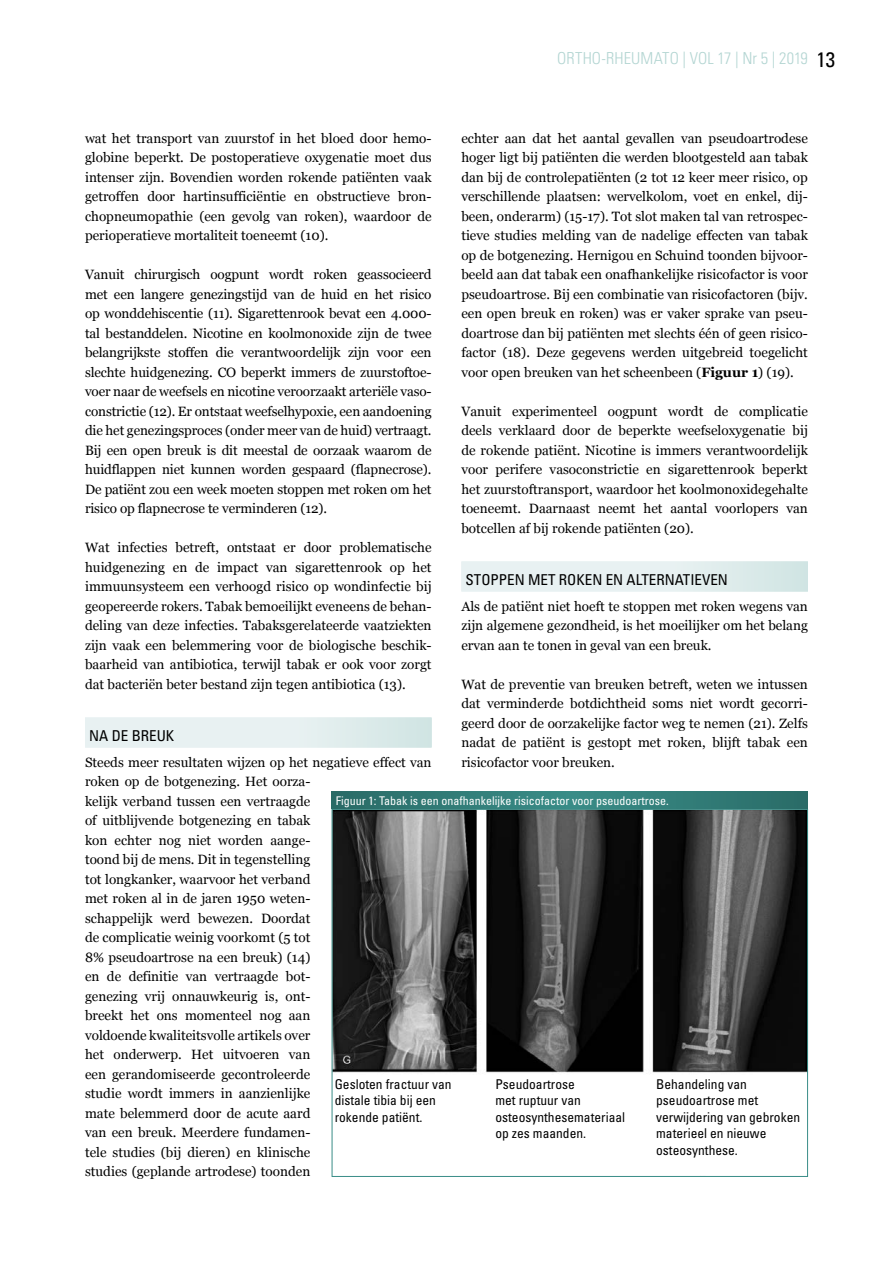
<style>
.page{position:relative;width:893px;height:1263px;background:#fff}
.page>*{position:absolute;margin:0;border:0;box-sizing:border-box;transform-origin:0 0}
.t1{font:300 condensed 16.5px "Univers LT Std";letter-spacing:.005em;color:#b3d5d2}
.t2{font:condensed 15px "Univers LT Std";color:#000}
.t3{font:13.5px/19.5px "Georgia";color:#000;text-align:justify}
.t4{font:condensed 13.5px/16.5px "Univers LT Std";color:#000}
.t5{font:condensed 12px "Univers LT Std";color:#fff}
.s1{font-weight:400;font-size:21px;color:#000}
.s2{font-weight:700}
</style>
<div class="page">
<svg style="left:85px;top:717px;width:347px;height:1px"></svg>
<div style="left:85px;top:718px;width:347px;height:30px;background:linear-gradient(to right,#eef4f6,#d9e9e8)"></div>
<svg style="left:461px;top:561px;width:347px;height:1px"></svg>
<div style="left:461px;top:562px;width:347px;height:30px;background:linear-gradient(to right,#eef4f6,#d9e9e8)"></div>
<img style="left:334px;top:811px;width:472px;height:262px">
<svg style="left:332px;top:792px;width:476px;height:17px;background:#317b77"></svg>
<p class="t1" style="left:557px;top:48px;width:279px">ORTHO-RHEUMATO | VOL 17 | Nr 5 | 2019 <span class="s1">13</span></p>
<p class="t3" style="left:85px;top:129px;width:348px">wat het transport van zuurstof in het bloed door hemo‑ globine beperkt. De postoperatieve oxygenatie moet dus intenser zijn. Bovendien worden rokende patiënten vaak getroffen door hartinsufficiëntie en obstructieve bron&shy;chopneumopathie (een gevolg van roken), waardoor de perioperatieve mortaliteit toeneemt (10).</p>
<p class="t3" style="left:85px;top:265px;width:348px">Vanuit chirurgisch oogpunt wordt roken geassocieerd met een langere genezingstijd van de huid en het risico op wonddehiscentie (11). Sigarettenrook bevat een 4.000- tal bestanddelen. Nicotine en koolmonoxide zijn de twee belangrijkste stoffen die verantwoordelijk zijn voor een slechte huidgenezing. CO beperkt immers de zuurstoftoe&shy;voer naar de weefsels en nicotine veroorzaakt arteriële vaso&shy;constrictie (12). Er ontstaat weefselhypoxie, een aandoening die het genezingsproces (onder meer van de huid) vertraagt.<br>Bij een open breuk is dit meestal de oorzaak waarom de huidflappen niet kunnen worden gespaard (flapnecrose).<br>De patiënt zou een week moeten stoppen met roken om het risico op flapnecrose te verminderen (12).</p>
<p class="t3" style="left:85px;top:538px;width:348px">Wat infecties betreft, ontstaat er door problematische huidgenezing en de impact van sigarettenrook op het immuunsysteem een verhoogd risico op wondinfectie bij geopereerde rokers. Tabak bemoeilijkt eveneens de behan&shy;deling van deze infecties. Tabaksgerelateerde vaatziekten zijn vaak een belemmering voor de biologische beschik&shy;baarheid van antibiotica, terwijl tabak er ook voor zorgt dat bacteriën beter bestand zijn tegen antibiotica (13).</p>
<p class="t2" style="left:89px;top:726px;width:87px">NA DE BREUK</p>
<p class="t3" style="left:85px;top:753px;width:348px;text-align:left">Steeds meer resultaten wijzen op het negatieve effect van roken op de botgenezing. Het oorza-<br>kelijk verband tussen een vertraagde<br>of uitblijvende botgenezing en tabak<br>kon echter nog niet worden aange-<br>toond bij de mens. Dit in tegenstelling<br>tot longkanker, waarvoor het verband<br>met roken al in de jaren 1950 weten-<br>schappelijk werd bewezen. Doordat<br>de complicatie weinig voorkomt (5 tot<br>8% pseudoartrose na een breuk) (14)<br>en de definitie van vertraagde bot-<br>genezing vrij onnauwkeurig is, ont-<br>breekt het ons momenteel nog aan<br>voldoende kwaliteitsvolle artikels over<br>het onderwerp. Het uitvoeren van<br>een gerandomiseerde gecontroleerde<br>studie wordt immers in aanzienlijke<br>mate belemmerd door de acute aard<br>van een breuk. Meerdere fundamen-<br>tele studies (bij dieren) en klinische<br>studies (geplande artrodese) toonden</p>
<p class="t3" style="left:461px;top:129px;width:348px">echter aan dat het aantal gevallen van pseudoartrodese hoger ligt bij patiënten die werden blootgesteld aan tabak dan bij de controlepatiënten (2 tot 12 keer meer risico, op verschillende plaatsen: wervelkolom, voet en enkel, dij&shy;been, onderarm) (15-17). Tot slot maken tal van retrospec&shy;tieve studies melding van de nadelige effecten van tabak op de botgenezing. Hernigou en Schuind toonden bijvoor&shy;beeld aan dat tabak een onafhankelijke risicofactor is voor pseudoartrose. Bij een combinatie van risicofactoren (bijv. een open breuk en roken) was er vaker sprake van pseu&shy;doartrose dan bij patiënten met slechts één of geen risico‑ factor (18). Deze gegevens werden uitgebreid toegelicht voor open breuken van het scheenbeen (<span class="s2">Figuur 1</span>) (19).</p>
<p class="t3" style="left:461px;top:402px;width:348px">Vanuit experimenteel oogpunt wordt de complicatie deels verklaard door de beperkte weefseloxygenatie bij de rokende patiënt. Nicotine is immers verantwoordelijk voor perifere vasoconstrictie en sigarettenrook beperkt het zuurstoftransport, waardoor het koolmonoxidegehalte toeneemt. Daarnaast neemt het aantal voorlopers van botcellen af bij rokende patiënten (20).</p>
<p class="t2" style="left:466px;top:570px;width:264px">STOPPEN MET ROKEN EN ALTERNATIEVEN</p>
<p class="t3" style="left:461px;top:597px;width:348px">Als de patiënt niet hoeft te stoppen met roken wegens van zijn algemene gezondheid, is het moeilijker om het belang ervan aan te tonen in geval van een breuk.</p>
<p class="t3" style="left:461px;top:675px;width:348px">Wat de preventie van breuken betreft, weten we intussen dat verminderde botdichtheid soms niet wordt gecorri&shy;geerd door de oorzakelijke factor weg te nemen (21). Zelfs nadat de patiënt is gestopt met roken, blijft tabak een risicofactor voor breuken.</p>
<p class="t5" style="left:336px;top:793px;width:334px">Figuur 1: Tabak is een onafhankelijke risicofactor voor pseudoartrose.</p>
<p class="t4" style="left:335px;top:1075px;width:118px">Gesloten fractuur van distale tibia bij een rokende patiënt.</p>
<p class="t4" style="left:495px;top:1075px;width:131px">Pseudoartrose<br>met ruptuur van osteosynthesemateriaal op zes maanden.</p>
<p class="t4" style="left:656px;top:1075px;width:145px">Behandeling van pseudoartrose met verwijdering van gebroken materieel en nieuwe osteosynthese.</p>
</div>
